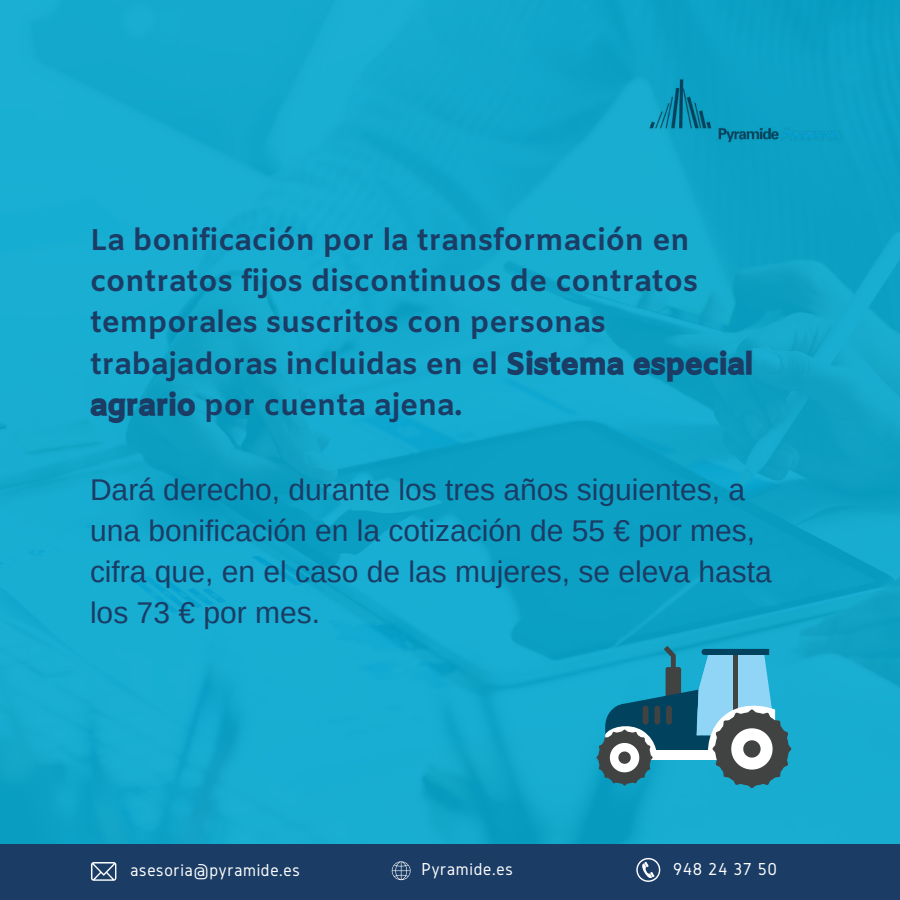
<style>
.page{position:relative;width:900px;height:900px;background:#fff}
.page>*{position:absolute;margin:0;border:0;box-sizing:border-box;transform-origin:0 0}
.t1{font:700 30px/41.2px "Amiko";color:#1b3c65}
.t2{font:30px/41.2px "Arimo";color:#1b3c65}
.t3{font:18px "Gidole";letter-spacing:.04em;color:#fff}
.s1{font-family:"CA Generated";font-weight:400}
</style>
<div class="page">
<img style="left:0;top:0;width:900px;height:844px">
<div style="left:0;top:844px;width:900px;height:56px;background:#1b3c65"></div>
<svg style="left:91px;top:862px;width:25px;height:19px"></svg>
<svg style="left:392px;top:861px;width:19px;height:19px"></svg>
<svg style="left:636px;top:858px;width:24px;height:24px"></svg>
<img style="left:639px;top:61px;width:207px;height:104px">
<svg style="left:596px;top:646px;width:195px;height:142px;background:#4794ab"></svg>
<div style="left:643px;top:706px;width:6px;height:19px;background:#414343;border-radius:3px"></div>
<div style="left:654px;top:706px;width:6px;height:19px;background:#414343;border-radius:3px"></div>
<div style="left:666px;top:706px;width:6px;height:19px;background:#414343;border-radius:3px"></div>
<p class="t1" style="left:90px;top:221px;width:665px">La bonificación por la transformación en contratos fijos discontinuos de contratos temporales suscritos con personas trabajadoras incluidas en el <span class="s1">Sistema especial agrario</span> por cuenta ajena.</p>
<p class="t2" style="left:90px;top:469px;width:683px">Dará derecho, durante los tres años siguientes, a una bonificación en la cotización de 55 € por mes, cifra que, en el caso de las mujeres, se eleva hasta los 73 € por mes.</p>
<p class="t3" style="left:131px;top:860px;width:171px">asesoria@pyramide.es</p>
<p class="t3" style="left:422px;top:859px;width:93px">Pyramide.es</p>
<p class="t3" style="left:673px;top:859px;width:105px">948 24 37 50</p>
</div>
